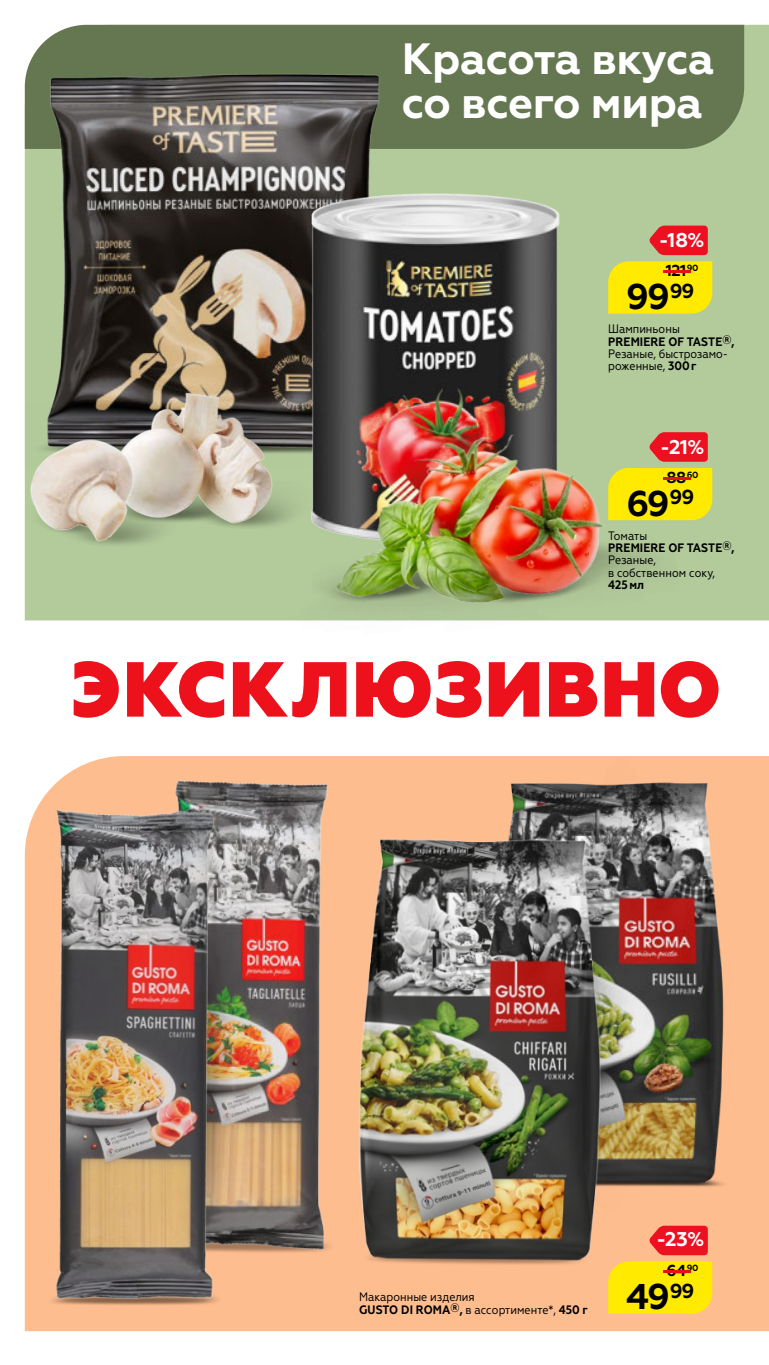
<style>
.page{position:relative;width:769px;height:1365px;background:#fff}
.page>*{position:absolute;margin:0;border:0;box-sizing:border-box;transform-origin:0 0}
.t1{font:800 77.88px "Geometria";letter-spacing:.02em;color:#ed111c}
.t2{font:700 43.75px/43.8px "Geometria";letter-spacing:-.01em;color:#fff}
.t3{font:700 35.7px "Geometria";color:#000}
.t4{font:700 19.78px "Geometria";color:#fff}
.t5{font:700 15.92px "Geometria";letter-spacing:-.03em;color:#000}
.t6{font:700 15.92px "Geometria";color:#e4111a;scale:5.5 1}
.t7{font:12.25px/12.2px "Geometria Narrow";color:#000}
.t8{font:700 8.92px "Geometria";color:#000}
.s1{font-weight:700}
</style>
<div class="page">
<div style="left:25px;top:25px;width:744px;height:595px;background:#b3ca9b"></div>
<div style="left:25px;top:756px;width:744px;height:574px;background:#fdbd8f"></div>
<div style="left:25px;top:25px;width:719px;height:124px;background:#657750"></div>
<img style="left:35px;top:58px;width:370px;height:379px">
<img style="left:139px;top:537px;width:54px;height:12px">
<img style="left:93px;top:378px;width:205px;height:159px">
<img style="left:25px;top:437px;width:114px;height:114px">
<img style="left:298px;top:183px;width:272px;height:340px">
<div style="left:289px;top:523px;width:395px;height:98px;background:#b3ca9b"></div>
<img style="left:309px;top:401px;width:327px;height:220px">
<img style="left:152px;top:762px;width:198px;height:426px">
<img style="left:477px;top:769px;width:259px;height:424px">
<img style="left:544px;top:756px;width:177px;height:531px">
<div style="left:336px;top:1272px;width:272px;height:10px;background:#fdbd8f"></div>
<img style="left:230px;top:1188px;width:112px;height:84px">
<img style="left:342px;top:825px;width:287px;height:448px">
<img style="left:230px;top:828px;width:101px;height:416px">
<div style="left:24px;top:1266px;width:238px;height:58px;background:#fdbd8f"></div>
<img style="left:43px;top:804px;width:187px;height:499px">
<svg style="left:649px;top:432px;width:59px;height:29px;background:#e6232d"></svg>
<div style="left:608px;top:468px;width:104px;height:52px;background:#ffea00"></div>
<svg style="left:649px;top:225px;width:59px;height:30px;background:#e6262f"></svg>
<div style="left:608px;top:261px;width:104px;height:52px;background:#ffea00"></div>
<svg style="left:649px;top:1225px;width:59px;height:30px;background:#ee252e"></svg>
<div style="left:608px;top:1261px;width:104px;height:52px;background:#ffea00"></div>
<p class="t2" style="left:402px;top:38px;width:314px">Красота вкуса со всего мира</p>
<p class="t2" style="left:413px;top:38px;width:314px">Красота вкуса со всего мира</p>
<p class="t4" style="left:659px;top:228px;width:47px">-18%</p>
<p class="t3" style="left:626px;top:275px;width:70px">99<sup>99</sup></p>
<p class="t8" style="left:687px;top:262px;width:13px">90</p>
<p class="t5" style="left:666px;top:261px;width:22px">121</p>
<p class="t6" style="left:655px;top:261px;width:9px">-</p>
<p class="t7" style="left:608px;top:323px;width:128px">Шампиньоны<br><span class="s1">PREMIERE OF TASTE®,<br></span>Резаные, быстрозамо&shy;роженные, <span class="s1">300 г</span></p>
<p class="t4" style="left:660px;top:435px;width:45px">-21%</p>
<p class="t3" style="left:626px;top:482px;width:70px">69<sup>99</sup></p>
<p class="t8" style="left:687px;top:469px;width:13px">60</p>
<p class="t5" style="left:666px;top:468px;width:21px">88</p>
<p class="t6" style="left:655px;top:468px;width:9px">-</p>
<p class="t7" style="left:608px;top:529px;width:128px">Томаты<br><span class="s1">PREMIERE OF TASTE®,<br></span>Резаные,<br>в собственном соку,<br><span class="s1">425 мл</span></p>
<p class="t1" style="left:71px;top:642px;width:652px">ЭКСКЛЮЗИВНО</p>
<p class="t7" style="left:359px;top:1290px;width:230px">Макаронные изделия<br><span class="s1">GUSTO DI ROMA®,</span> в ассортименте*, <span class="s1">450 г</span></p>
<p class="t4" style="left:656px;top:1227px;width:49px">-23%</p>
<p class="t3" style="left:626px;top:1275px;width:70px">49<sup>99</sup></p>
<p class="t8" style="left:687px;top:1262px;width:13px">90</p>
<p class="t5" style="left:666px;top:1261px;width:21px">64</p>
<p class="t6" style="left:655px;top:1261px;width:9px">-</p>
</div>
